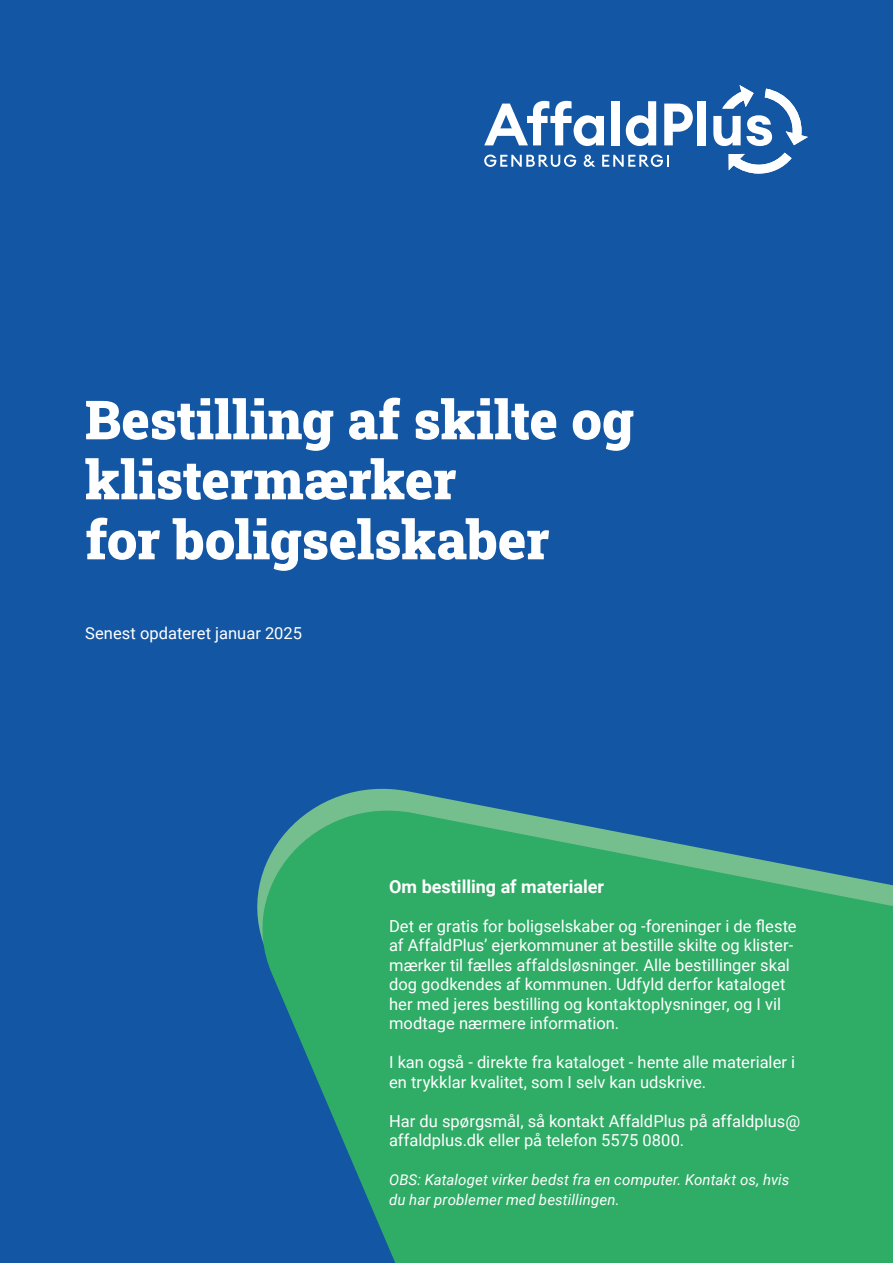
<style>
.page{position:relative;width:893px;height:1263px;background:#1357a4}
.page>*{position:absolute;margin:0;border:0;box-sizing:border-box;transform-origin:0 0}
.t1{font:900 54px/60px "Roboto Slab";letter-spacing:-.005em;color:#fff}
.t2{font:700 18px "Roboto";color:#fff}
.t3{font:16.5px/19.5px "Roboto";color:#fff}
.t4{font:italic 15px/19.5px "Roboto";letter-spacing:.01em;color:#fff}
</style>
<div class="page">
<svg style="left:484px;top:101px;width:120px;height:45px"></svg>
<div style="left:612px;top:101px;width:8px;height:44px;background:#fff"></div>
<svg style="left:626px;top:101px;width:30px;height:45px"></svg>
<svg style="left:664px;top:104px;width:29px;height:41px"></svg>
<div style="left:698px;top:101px;width:8px;height:44px;background:#fff"></div>
<svg style="left:713px;top:85px;width:95px;height:61px"></svg>
<svg style="left:729px;top:153px;width:63px;height:21px"></svg>
<svg style="left:584px;top:155px;width:11px;height:12px"></svg>
<svg style="left:602px;top:155px;width:67px;height:12px"></svg>
<svg style="left:484px;top:155px;width:93px;height:12px"></svg>
<div style="left:229px;top:772px;width:664px;height:491px;background:#1357a4"></div>
<svg style="left:234px;top:794px;width:659px;height:469px;background:#2c9c73"></svg>
<h1 class="t1" style="left:85px;top:388px;width:551px">Bestilling af skilte og klistermærker<br>for boligselskaber</h1>
<p class="t3" style="left:85px;top:623px;width:218px">Senest opdateret januar 2025</p>
<p class="t2" style="left:389px;top:874px;width:217px">Om bestilling af materialer</p>
<p class="t3" style="left:389px;top:915px;width:409px">Det er gratis for boligselskaber og -foreninger i de fleste af AffaldPlus’ ejerkommuner at bestille skilte og klister&shy;mærker til fælles affaldsløsninger. Alle bestillinger skal dog godkendes af kommunen. Udfyld derfor kataloget her med jeres bestilling og kontaktoplysninger, og I vil modtage nærmere information.</p>
<p class="t3" style="left:389px;top:1052px;width:408px">I kan også - direkte fra kataloget - hente alle materialer i en trykklar kvalitet, som I selv kan udskrive.</p>
<p class="t3" style="left:389px;top:1110px;width:413px">Har du spørgsmål, så kontakt AffaldPlus på affaldplus@ affaldplus.dk eller på telefon 5575 0800.</p>
<p class="t4" style="left:389px;top:1169px;width:402px">OBS: Kataloget virker bedst fra en computer. Kontakt os, hvis du har problemer med bestillingen.</p>
</div>
